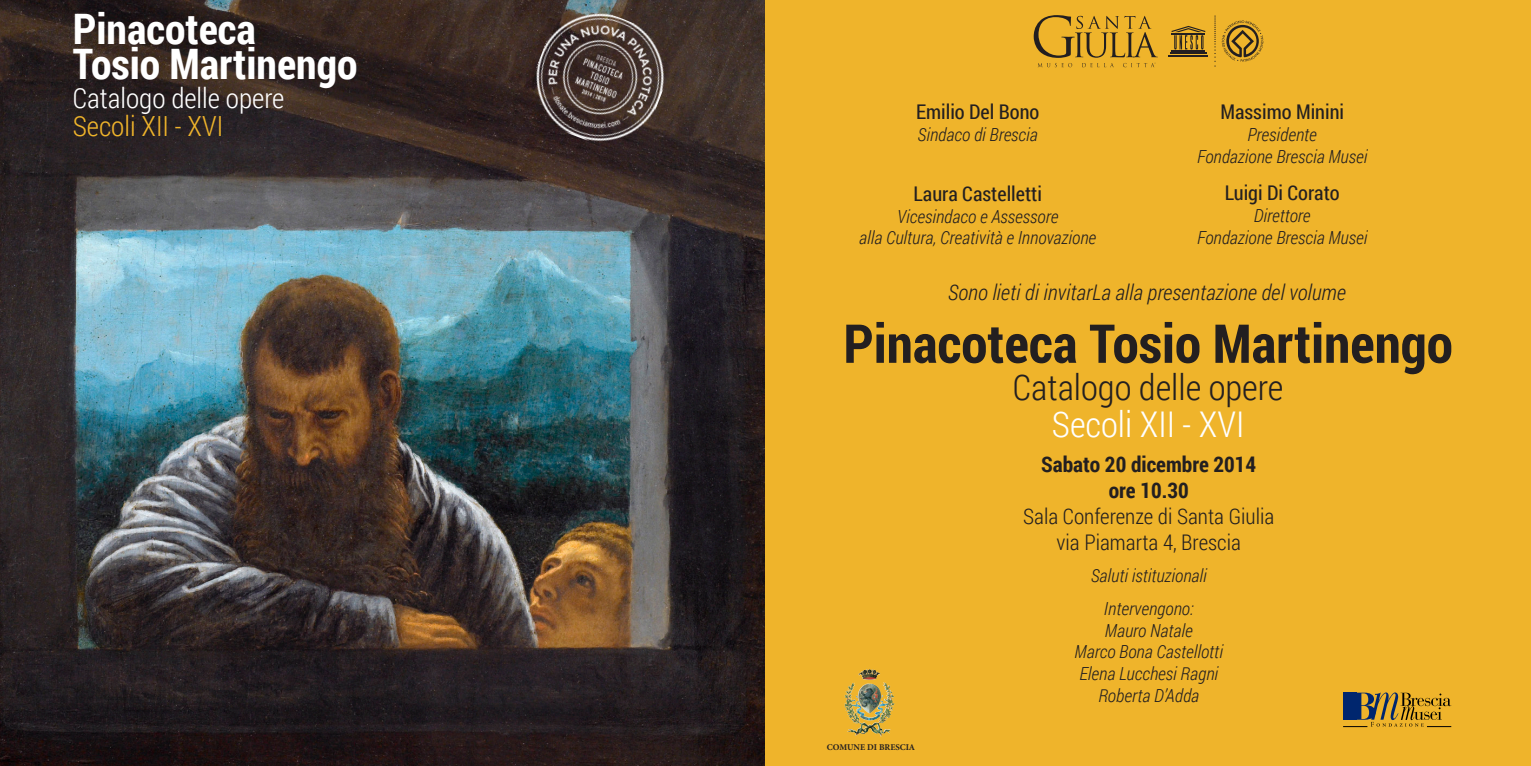
<style>
.page{position:relative;width:1531px;height:766px;background:#fff}
.page>*{position:absolute;margin:0;border:0;box-sizing:border-box;transform-origin:0 0}
.t1{font:700 53.55px "Roboto Condensed";color:#231f20}
.t2{font:700 42.07px "Roboto Condensed";color:#fff}
.t3{font:300 35.32px "Roboto Condensed";color:#231f20}
.t4{font:300 35.32px "Roboto Condensed";color:#fff}
.t5{font:300 27.68px "Roboto Condensed";color:#fff}
.t6{font:300 27.68px "Roboto Condensed";color:#efb42b}
.t7{font:300 21.6px "Roboto Condensed";color:#231f20}
.t8{font:italic 300 21.6px "Roboto Condensed";color:#231f20}
.t9{font:700 21.6px "Roboto Condensed";color:#231f20}
.t10{font:20.25px "Roboto Condensed";color:#231f20}
.t11{font:italic 300 18px "Roboto Condensed";color:#231f20}
.t12{font:700 8.78px "Minion Pro";color:#231f20}
</style>
<div class="page">
<img style="left:0;top:0;width:765px;height:765px">
<div style="left:765px;top:0;width:766px;height:765px;background:#efb42b"></div>
<svg style="left:1034px;top:15px;width:124px;height:52px"></svg>
<svg style="left:1168px;top:15px;width:96px;height:52px"></svg>
<svg style="left:1343px;top:692px;width:108px;height:35px"></svg>
<img style="left:844px;top:682px;width:51px;height:55px">
<img style="left:858px;top:669px;width:22px;height:11px">
<img style="left:518px;top:0;width:163px;height:159px">
<p class="t2" style="left:73px;top:-1px;width:185px">Pinacoteca</p>
<p class="t2" style="left:73px;top:34px;width:286px">Tosio Martinengo</p>
<p class="t5" style="left:73px;top:78px;width:213px">Catalogo delle opere</p>
<p class="t6" style="left:73px;top:107px;width:152px">Secoli XII - XVI</p>
<p class="t10" style="left:916px;top:98px;width:125px">Emilio Del Bono</p>
<p class="t11" style="left:917px;top:122px;width:122px">Sindaco di Brescia</p>
<p class="t10" style="left:913px;top:180px;width:130px">Laura Castelletti</p>
<p class="t11" style="left:897px;top:204px;width:163px">Vicesindaco e Assessore</p>
<p class="t11" style="left:859px;top:225px;width:238px">alla Cultura, Creatività e Innovazione</p>
<p class="t10" style="left:1220px;top:98px;width:125px">Massimo Minini</p>
<p class="t11" style="left:1247px;top:122px;width:71px">Presidente</p>
<p class="t11" style="left:1197px;top:144px;width:172px">Fondazione Brescia Musei</p>
<p class="t10" style="left:1225px;top:179px;width:116px">Luigi Di Corato</p>
<p class="t11" style="left:1254px;top:203px;width:58px">Direttore</p>
<p class="t11" style="left:1197px;top:225px;width:172px">Fondazione Brescia Musei</p>
<p class="t8" style="left:948px;top:277px;width:399px">Sono lieti di invitarLa alla presentazione del volume</p>
<p class="t1" style="left:843px;top:306px;width:611px">Pinacoteca Tosio Martinengo</p>
<p class="t3" style="left:1013px;top:362px;width:272px">Catalogo delle opere</p>
<p class="t4" style="left:1052px;top:399px;width:194px">Secoli XII - XVI</p>
<p class="t9" style="left:1041px;top:449px;width:217px">Sabato 20 dicembre 2014</p>
<p class="t9" style="left:1109px;top:475px;width:82px">ore 10.30</p>
<p class="t7" style="left:1023px;top:501px;width:253px">Sala Conferenze di Santa Giulia</p>
<p class="t7" style="left:1056px;top:527px;width:186px">via Piamarta 4, Brescia</p>
<p class="t12" style="left:827px;top:740px;width:90px">COMUNE DI BRESCIA</p>
<p class="t11" style="left:1091px;top:563px;width:117px">Saluti istituzionali</p>
<p class="t11" style="left:1104px;top:596px;width:91px">Intervengono:</p>
<p class="t11" style="left:1105px;top:617px;width:89px">Mauro Natale</p>
<p class="t11" style="left:1074px;top:639px;width:150px">Marco Bona Castellotti</p>
<p class="t11" style="left:1079px;top:661px;width:140px">Elena Lucchesi Ragni</p>
<p class="t11" style="left:1098px;top:682px;width:102px">Roberta D’Adda</p>
</div>
